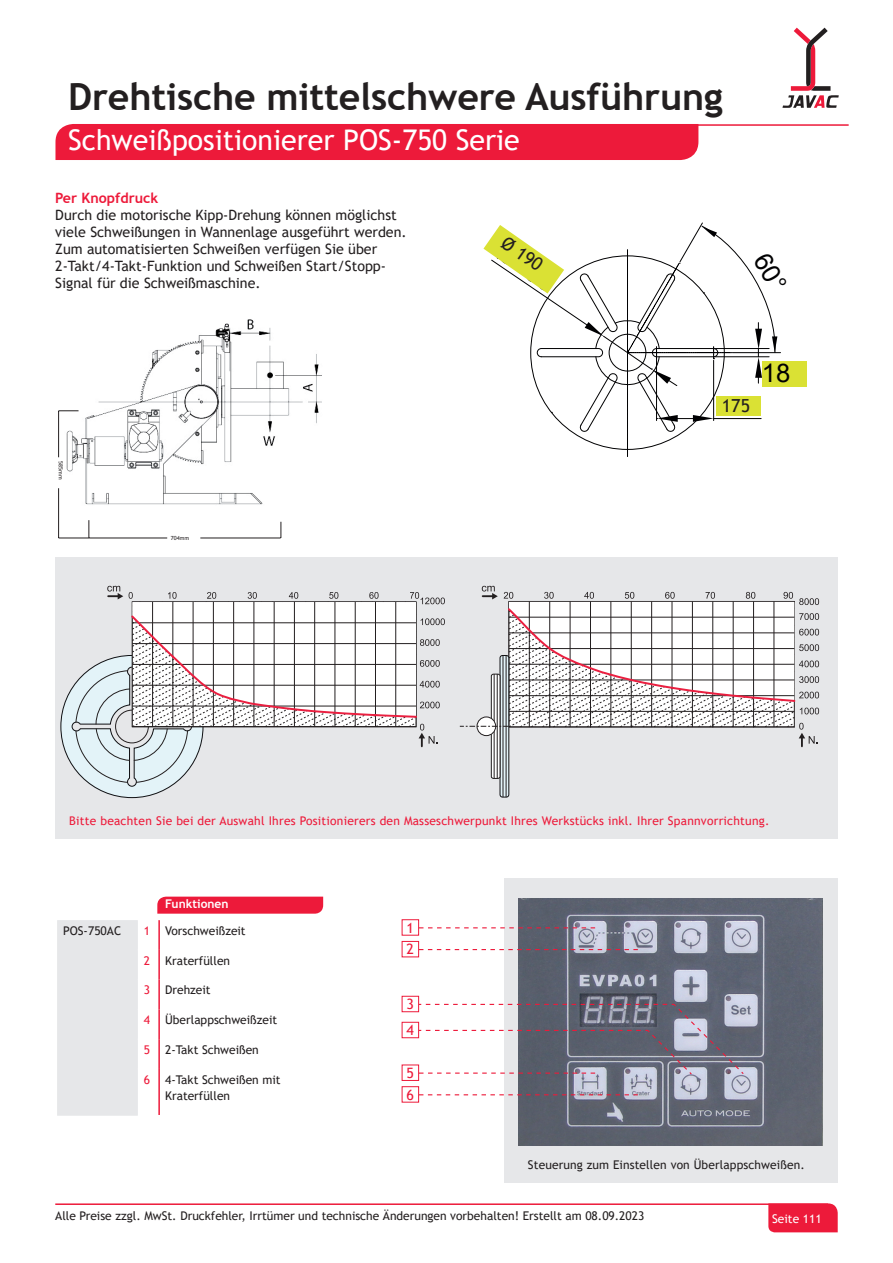
<style>
.page{position:relative;width:893px;height:1263px;background:#fff}
.page>*{position:absolute;margin:0;border:0;box-sizing:border-box;transform-origin:0 0}
.t1{font:700 37.5px "Trebuchet MS";letter-spacing:-.005em;color:#231f20}
.t2{font:28.5px "Trebuchet MS";color:#fff}
.t3{font:25.65px "Arial";color:#000002}
.t4{font:18px "Trebuchet MS";color:#231f20}
.t5{font:14.25px/17.1px "Trebuchet MS";color:#231f20}
.t6{font:700 14.25px "Trebuchet MS";color:#ed1a3a}
.t7{font:14.25px "Trebuchet MS";color:#ed1a3a}
.t8{font:12px/15.8px "Trebuchet MS";color:#231f20}
.t9{font:12px "Trebuchet MS";letter-spacing:.02em;color:#ed1a3a}
.t10{font:700 12px "Trebuchet MS";color:#fff}
.t11{font:12px "Trebuchet MS";color:#fff}
.t12{font:5.55px "Trebuchet MS";color:#231f20}
</style>
<div class="page">
<hr style="left:55px;top:1203px;width:773px;height:2px;background:#ed1a3a">
<svg style="left:768px;top:1203px;width:70px;height:29px;background:#ed203f"></svg>
<svg style="left:782px;top:28px;width:57px;height:80px"></svg>
<hr style="left:75px;top:124px;width:774px;height:2px;background:#ed1a3a">
<div style="left:55px;top:124px;width:643px;height:36px;background:#ed1a3a"></div>
<div style="left:763px;top:361px;width:44px;height:25px;background:#dae134"></div>
<div style="left:55px;top:557px;width:783px;height:282px;background:#e6e7e9"></div>
<svg style="left:500px;top:655px;width:9px;height:142px"></svg>
<div style="left:500px;top:655px;width:9px;height:142px;border:1px solid #0f1013;border-radius:3px"></div>
<svg style="left:491px;top:674px;width:9px;height:104px"></svg>
<div style="left:491px;top:674px;width:9px;height:105px;border:1px solid #231f20;border-radius:2px"></div>
<hr style="left:503px;top:655px;width:1px;height:142px;background:#231f20">
<hr style="left:506px;top:655px;width:1px;height:142px;background:#231f20">
<hr style="left:494px;top:674px;width:1px;height:104px;background:#231f20">
<hr style="left:497px;top:674px;width:1px;height:104px;background:#231f20">
<svg style="left:60px;top:586px;width:385px;height:212px"></svg>
<svg style="left:460px;top:586px;width:359px;height:160px"></svg>
<img style="left:58px;top:319px;width:264px;height:198px">
<svg style="left:281px;top:522px;width:1px;height:16px"></svg>
<hr style="left:200px;top:538px;width:81px;height:1px;background:#231f20">
<svg style="left:89px;top:520px;width:1px;height:18px"></svg>
<hr style="left:89px;top:538px;width:78px;height:1px;background:#231f20">
<svg style="left:59px;top:410px;width:20px;height:1px"></svg>
<hr style="left:58px;top:411px;width:1px;height:46px;background:#231f20">
<hr style="left:59px;top:538px;width:30px;height:1px;background:#231f20">
<hr style="left:58px;top:488px;width:1px;height:50px;background:#231f20">
<div style="left:504px;top:878px;width:334px;height:304px;background:#e6e7e9"></div>
<img style="left:519px;top:899px;width:304px;height:246px">
<svg style="left:57px;top:897px;width:266px;height:219px"></svg>
<div style="left:402px;top:919px;width:17px;height:16px;border:1px solid #ed1a3a"></div>
<div style="left:402px;top:1064px;width:17px;height:17px;border:1px solid #ed1a3a"></div>
<div style="left:402px;top:941px;width:17px;height:16px;border:1px solid #ed1a3a"></div>
<div style="left:402px;top:1086px;width:17px;height:16px;border:1px solid #ed1a3a"></div>
<div style="left:402px;top:996px;width:17px;height:16px;border:1px solid #ed1a3a"></div>
<div style="left:402px;top:1022px;width:17px;height:16px;border:1px solid #ed1a3a"></div>
<svg style="left:419px;top:927px;width:176px;height:1px"></svg>
<svg style="left:419px;top:949px;width:219px;height:1px"></svg>
<svg style="left:419px;top:1094px;width:219px;height:1px"></svg>
<svg style="left:418px;top:1003px;width:327px;height:73px"></svg>
<svg style="left:483px;top:223px;width:304px;height:233px"></svg>
<p class="t1" style="left:68px;top:74px;width:656px">Drehtische mittelschwere Ausführung</p>
<p class="t2" style="left:68px;top:122px;width:453px">Schweißpositionierer POS-750 Serie</p>
<p class="t6" style="left:55px;top:189px;width:104px">Per Knopfdruck</p>
<p class="t5" style="left:55px;top:206px;width:353px">Durch die motorische Kipp-Drehung können möglichst viele Schweißungen in Wannenlage ausgeführt werden.<br>Zum automatisierten Schweißen verfügen Sie über 2-Takt/4-Takt-Funktion und Schweißen Start/Stopp-Signal für die Schweißmaschine.</p>
<p class="t12" style="left:64px;top:461px;width:20px;rotate:90deg">585mm</p>
<p class="t12" style="left:171px;top:535px;width:20px">704mm</p>
<p class="t4" style="left:510px;top:231px;width:47px;rotate:35deg">Ø 190</p>
<p class="t3" style="left:510px;top:236px;width:64px;rotate:34deg">Ø190</p>
<p class="t3" style="left:762px;top:356px;width:30px">18</p>
<p class="t3" style="left:715px;top:389px;width:44px">175</p>
<p class="t4" style="left:722px;top:394px;width:30px">175</p>
<p class="t9" style="left:69px;top:813px;width:702px">Bitte beachten Sie bei der Auswahl Ihres Positionierers den Masseschwerpunkt Ihres Werkstücks inkl. Ihrer Spannvorrichtung.</p>
<p class="t10" style="left:165px;top:896px;width:65px">Funktionen</p>
<p class="t8" style="left:63px;top:923px;width:60px">POS-750AC</p>
<p class="t9" style="left:144px;top:923px;width:8px">1</p>
<p class="t8" style="left:165px;top:923px;width:82px">Vorschweißzeit</p>
<p class="t9" style="left:144px;top:953px;width:8px">2</p>
<p class="t8" style="left:165px;top:952px;width:67px">Kraterfüllen</p>
<p class="t9" style="left:144px;top:983px;width:8px">3</p>
<p class="t8" style="left:165px;top:982px;width:47px">Drehzeit</p>
<p class="t9" style="left:144px;top:1012px;width:8px">4</p>
<p class="t8" style="left:165px;top:1012px;width:114px">Überlappschweißzeit</p>
<p class="t9" style="left:144px;top:1042px;width:8px">5</p>
<p class="t8" style="left:165px;top:1042px;width:95px">2-Takt Schweißen</p>
<p class="t9" style="left:144px;top:1072px;width:8px">6</p>
<p class="t8" style="left:165px;top:1071px;width:117px">4-Takt Schweißen mit<br>Kraterfüllen</p>
<p class="t7" style="left:407px;top:919px;width:9px">1</p>
<p class="t7" style="left:407px;top:940px;width:9px">2</p>
<p class="t7" style="left:407px;top:995px;width:9px">3</p>
<p class="t7" style="left:407px;top:1021px;width:9px">4</p>
<p class="t7" style="left:407px;top:1064px;width:9px">5</p>
<p class="t7" style="left:407px;top:1086px;width:9px">6</p>
<p class="t8" style="left:528px;top:1156px;width:278px">Steuerung zum Einstellen von Überlappschweißen.</p>
<p class="t8" style="left:55px;top:1207px;width:591px">Alle Preise zzgl. MwSt. Druckfehler, Irrtümer und technische Änderungen vorbehalten! Erstellt am 08.09.2023</p>
<p class="t11" style="left:772px;top:1211px;width:51px">Seite 111</p>
</div>
